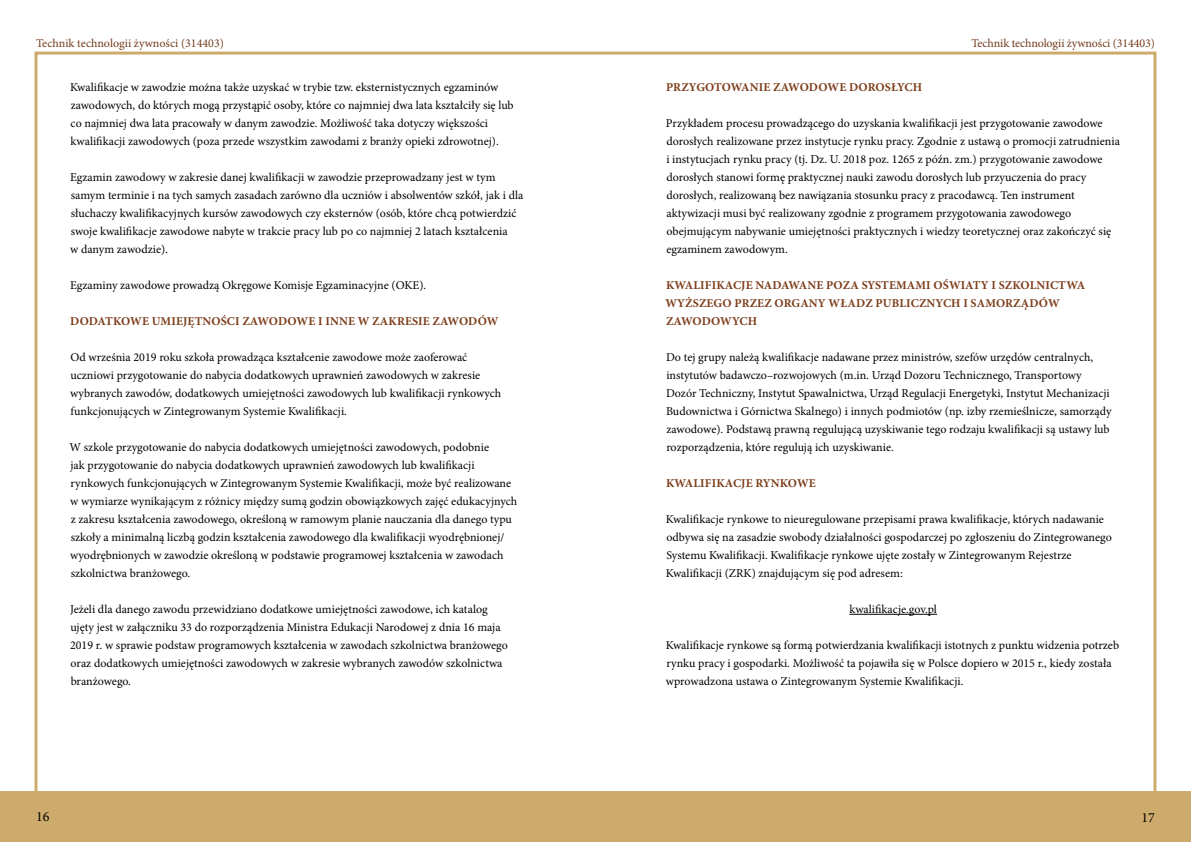
<style>
.page{position:relative;width:1191px;height:842px;background:#fff}
.page>*{position:absolute;margin:0;border:0;box-sizing:border-box;transform-origin:0 0}
.t1{font:14px "Minion Pro";color:#000}
.tekst_główny{font:12px/18px "Minion Pro";color:#000}
.Nagłówek_12_pt{font:700 12px/18px "Minion Pro";letter-spacing:.01em;color:#7c3d1a}
.t2{font:12px "Minion Pro";letter-spacing:-.005em;color:#743b1c}
</style>
<div class="page">
<div style="left:595px;top:791px;width:596px;height:51px;background:#cdab6c"></div>
<div style="left:0;top:791px;width:595px;height:51px;background:#cdab6c"></div>
<hr style="left:849px;top:614px;width:88px;height:1px;background:#000">
<p class="t2" style="left:36px;top:35px;width:189px">Technik technologii żywności (314403)</p>
<p class="t2" style="left:971px;top:35px;width:185px">Technik technologii żywności (314403)</p>
<p class="tekst_główny" style="left:70px;top:78px;width:445px">Kwalifikacje w zawodzie można także uzyskać w trybie tzw. eksternistycznych egzaminów zawodowych, do których mogą przystąpić osoby, które co najmniej dwa lata kształciły się lub co najmniej dwa lata pracowały w danym zawodzie. Możliwość taka dotyczy większości kwalifikacji zawodowych (poza przede wszystkim zawodami z branży opieki zdrowotnej).</p>
<p class="tekst_główny" style="left:70px;top:168px;width:455px">Egzamin zawodowy w zakresie danej kwalifikacji w zawodzie przeprowadzany jest w tym samym terminie i na tych samych zasadach zarówno dla uczniów i absolwentów szkół, jak i dla słuchaczy kwalifikacyjnych kursów zawodowych czy eksternów (osób, które chcą potwierdzić swoje kwalifikacje zawodowe nabyte w trakcie pracy lub po co najmniej 2 latach kształcenia<br>w danym zawodzie).</p>
<p class="tekst_główny" style="left:70px;top:276px;width:358px">Egzaminy zawodowe prowadzą Okręgowe Komisje Egzaminacyjne (OKE).</p>
<h4 class="Nagłówek_12_pt" style="left:70px;top:312px;width:430px">DODATKOWE UMIEJĘTNOŚCI ZAWODOWE I INNE W ZAKRESIE ZAWODÓW</h4>
<p class="tekst_główny" style="left:70px;top:348px;width:433px">Od września 2019 roku szkoła prowadząca kształcenie zawodowe może zaoferować uczniowi przygotowanie do nabycia dodatkowych uprawnień zawodowych w zakresie wybranych zawodów, dodatkowych umiejętności zawodowych lub kwalifikacji rynkowych funkcjonujących w Zintegrowanym Systemie Kwalifikacji.</p>
<p class="tekst_główny" style="left:69px;top:438px;width:449px">W szkole przygotowanie do nabycia dodatkowych umiejętności zawodowych, podobnie<br>jak przygotowanie do nabycia dodatkowych uprawnień zawodowych lub kwalifikacji rynkowych funkcjonujących w Zintegrowanym Systemie Kwalifikacji, może być realizowane w wymiarze wynikającym z różnicy między sumą godzin obowiązkowych zajęć edukacyjnych z zakresu kształcenia zawodowego, określoną w ramowym planie nauczania dla danego typu szkoły a minimalną liczbą godzin kształcenia zawodowego dla kwalifikacji wyodrębnionej/ wyodrębnionych w zawodzie określoną w podstawie programowej kształcenia w zawodach szkolnictwa branżowego.</p>
<p class="tekst_główny" style="left:70px;top:600px;width:439px">Jeżeli dla danego zawodu przewidziano dodatkowe umiejętności zawodowe, ich katalog ujęty jest w załączniku 33 do rozporządzenia Ministra Edukacji Narodowej z dnia 16 maja 2019 r. w sprawie podstaw programowych kształcenia w zawodach szkolnictwa branżowego oraz dodatkowych umiejętności zawodowych w zakresie wybranych zawodów szkolnictwa branżowego.</p>
<h4 class="Nagłówek_12_pt" style="left:666px;top:78px;width:258px">PRZYGOTOWANIE ZAWODOWE DOROSŁYCH</h4>
<p class="tekst_główny" style="left:666px;top:114px;width:455px">Przykładem procesu prowadzącego do uzyskania kwalifikacji jest przygotowanie zawodowe dorosłych realizowane przez instytucje rynku pracy. Zgodnie z ustawą o promocji zatrudnienia i instytucjach rynku pracy (tj. Dz. U. 2018 poz. 1265 z późn. zm.) przygotowanie zawodowe dorosłych stanowi formę praktycznej nauki zawodu dorosłych lub przyuczenia do pracy dorosłych, realizowaną bez nawiązania stosunku pracy z pracodawcą. Ten instrument aktywizacji musi być realizowany zgodnie z programem przygotowania zawodowego obejmującym nabywanie umiejętności praktycznych i wiedzy teoretycznej oraz zakończyć się egzaminem zawodowym.</p>
<h4 class="Nagłówek_12_pt" style="left:665px;top:276px;width:421px">KWALIFIKACJE NADAWANE POZA SYSTEMAMI OŚWIATY I SZKOLNICTWA<br>WYŻSZEGO PRZEZ ORGANY WŁADZ PUBLICZNYCH I SAMORZĄDÓW<br>ZAWODOWYCH</h4>
<p class="tekst_główny" style="left:666px;top:348px;width:447px">Do tej grupy należą kwalifikacje nadawane przez ministrów, szefów urzędów centralnych, instytutów badawczo–rozwojowych (m.in. Urząd Dozoru Technicznego, Transportowy Dozór Techniczny, Instytut Spawalnictwa, Urząd Regulacji Energetyki, Instytut Mechanizacji Budownictwa i Górnictwa Skalnego) i innych podmiotów (np. izby rzemieślnicze, samorządy zawodowe). Podstawą prawną regulującą uzyskiwanie tego rodzaju kwalifikacji są ustawy lub rozporządzenia, które regulują ich uzyskiwanie.</p>
<h4 class="Nagłówek_12_pt" style="left:666px;top:474px;width:151px">KWALIFIKACJE RYNKOWE</h4>
<p class="tekst_główny" style="left:666px;top:510px;width:447px">Kwalifikacje rynkowe to nieuregulowane przepisami prawa kwalifikacje, których nadawanie odbywa się na zasadzie swobody działalności gospodarczej po zgłoszeniu do Zintegrowanego Systemu Kwalifikacji. Kwalifikacje rynkowe ujęte zostały w Zintegrowanym Rejestrze Kwalifikacji (ZRK) znajdującym się pod adresem:</p>
<p class="tekst_główny" style="left:849px;top:600px;width:89px">kwalifikacje.gov.pl</p>
<p class="tekst_główny" style="left:666px;top:636px;width:455px">Kwalifikacje rynkowe są formą potwierdzania kwalifikacji istotnych z punktu widzenia potrzeb rynku pracy i gospodarki. Możliwość ta pojawiła się w Polsce dopiero w 2015 r., kiedy została wprowadzona ustawa o Zintegrowanym Systemie Kwalifikacji.</p>
<p class="t1" style="left:36px;top:807px;width:15px">16</p>
<p class="t1" style="left:1141px;top:808px;width:15px">17</p>
</div>
